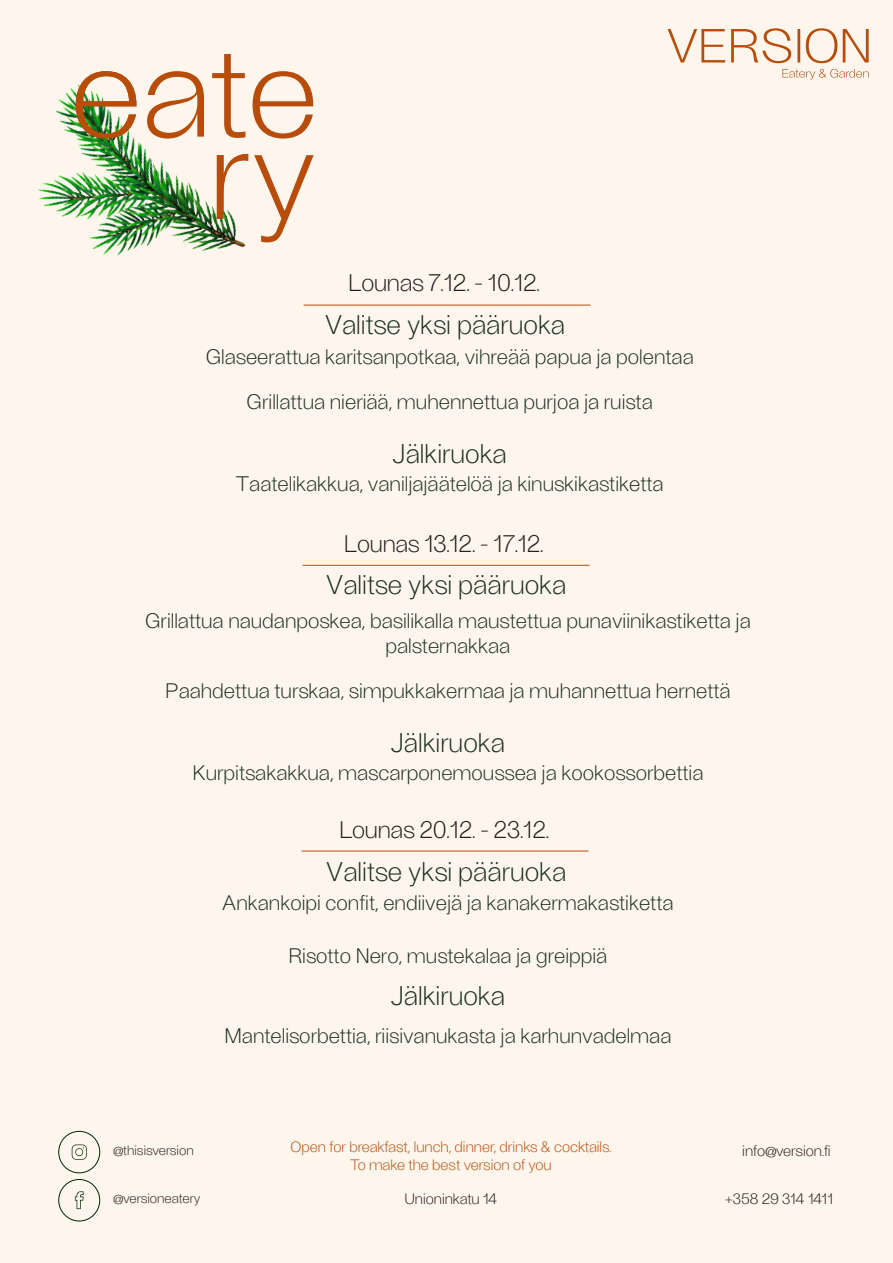
<style>
.page{position:relative;width:893px;height:1263px;background:#fef6ed}
.page>*{position:absolute;margin:0;border:0;box-sizing:border-box;transform-origin:0 0}
.t1{font:27px "Ambiant Light Sans";color:#1c301d}
.t2{font:24px "Ambiant Light Sans";letter-spacing:-.01em;color:#231f20}
.t3{font:21px/44.8px "Ambiant Light Sans";color:#1c301d;text-align:center}
.t4{font:300 15px "Ambiant";color:#b84d0b}
.t5{font:300 15px "Ambiant";color:#231f20}
.t6{font:300 13.5px "Ambiant";color:#231f20}
</style>
<div class="page">
<svg style="left:72px;top:1144px;width:15px;height:16px"></svg>
<div style="left:59px;top:1131px;width:41px;height:42px;border:1px solid #00250a;border-radius:50%"></div>
<svg style="left:75px;top:1191px;width:9px;height:18px"></svg>
<div style="left:59px;top:1179px;width:41px;height:42px;border:1px solid #00250a;border-radius:50%"></div>
<svg style="left:668px;top:28px;width:201px;height:35px"></svg>
<svg style="left:782px;top:69px;width:87px;height:11px"></svg>
<svg style="left:269px;top:155px;width:45px;height:87px"></svg>
<svg style="left:269px;top:71px;width:44px;height:68px"></svg>
<img style="left:38px;top:54px;width:231px;height:202px">
<img style="left:76px;top:71px;width:60px;height:68px">
<svg style="left:217px;top:154px;width:31px;height:65px"></svg>
<hr style="left:304px;top:305px;width:287px;height:1px;background:#b84d0b">
<hr style="left:303px;top:565px;width:287px;height:1px;background:#b84d0b">
<hr style="left:302px;top:851px;width:287px;height:1px;background:#b84d0b">
<p class="t2" style="left:348px;top:270px;width:193px">Lounas 7.12. - 10.12.</p>
<p class="t1" style="left:325px;top:310px;width:242px">Valitse yksi pääruoka</p>
<p class="t3" style="left:206px;top:335px;width:489px">Glaseerattua karitsanpotkaa, vihreää papua ja polentaa<br>Grillattua nieriää, muhennettua purjoa ja ruista</p>
<p class="t1" style="left:393px;top:439px;width:116px">Jälkiruoka</p>
<p class="t3" style="left:236px;top:461px;width:429px">Taatelikakkua, vaniljajäätelöä ja kinuskikastiketta</p>
<p class="t2" style="left:344px;top:530px;width:201px">Lounas 13.12. - 17.12.</p>
<p class="t1" style="left:326px;top:570px;width:242px">Valitse yksi pääruoka</p>
<p class="t3" style="left:145px;top:608px;width:607px;line-height:25.2px">Grillattua naudanposkea, basilikalla maustettua punaviinikastiketta ja palsternakkaa</p>
<p class="t3" style="left:165px;top:668px;width:567px">Paahdettua turskaa, simpukkakermaa ja muhannettua hernettä</p>
<p class="t1" style="left:391px;top:728px;width:116px">Jälkiruoka</p>
<p class="t3" style="left:192px;top:750px;width:512px">Kurpitsakakkua, mascarponemoussea ja kookossorbettia</p>
<p class="t2" style="left:339px;top:817px;width:212px">Lounas 20.12. - 23.12.</p>
<p class="t1" style="left:326px;top:856px;width:242px">Valitse yksi pääruoka</p>
<p class="t3" style="left:222px;top:880px;width:453px">Ankankoipi confit, endiivejä ja kanakermakastiketta</p>
<p class="t3" style="left:288px;top:933px;width:320px">Risotto Nero, mustekalaa ja greippiä</p>
<p class="t1" style="left:391px;top:980px;width:116px">Jälkiruoka</p>
<p class="t3" style="left:224px;top:1013px;width:448px">Mantelisorbettia, riisivanukasta ja karhunvadelmaa</p>
<p class="t4" style="left:291px;top:1139px;width:322px">Open for breakfast, lunch, dinner, drinks &amp; cocktails.</p>
<p class="t4" style="left:350px;top:1157px;width:203px">To make the best version of you</p>
<p class="t6" style="left:113px;top:1143px;width:82px">@thisisversion</p>
<p class="t6" style="left:113px;top:1191px;width:89px">@versioneatery</p>
<p class="t5" style="left:404px;top:1191px;width:95px">Unioninkatu 14</p>
<p class="t5" style="left:742px;top:1143px;width:90px">info@version.fi</p>
<p class="t5" style="left:725px;top:1191px;width:110px">+358 29 314 1411</p>
</div>
